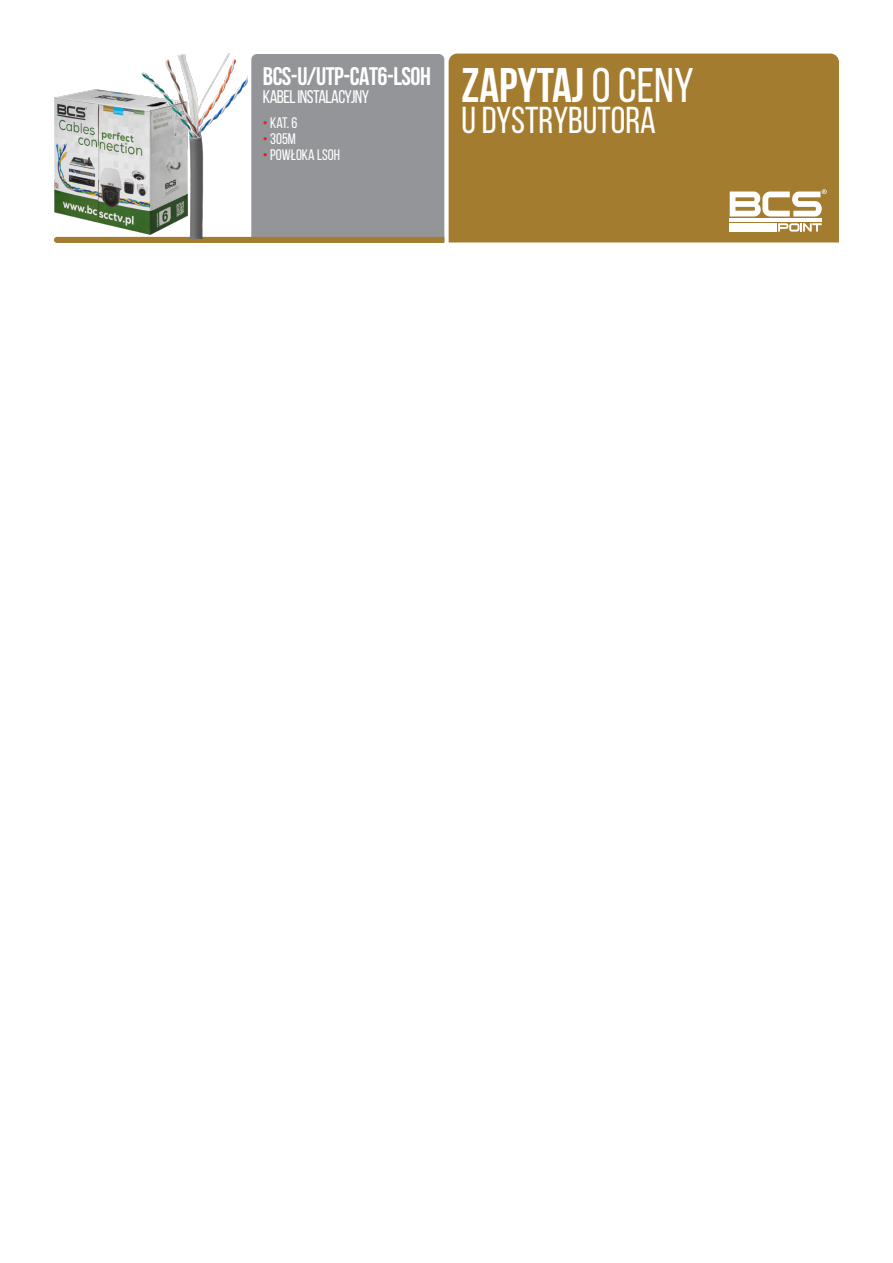
<style>
.page{position:relative;width:893px;height:1263px;background:#fff}
.page>*{position:absolute;margin:0;border:0;box-sizing:border-box;transform-origin:0 0}
.t1{font:700 48.6px "Bebas Neue";color:#fff}
.t2{font:37.5px "Bebas Neue";color:#fff}
.t3{font:700 25.5px "Bebas Neue";letter-spacing:-.02em;color:#fff}
.t4{font:18.3px "Bebas Neue";letter-spacing:-.03em;color:#fff}
.t5{font:15.3px "Bebas Neue";color:#fff}
.s1{color:#ee1d23}
.s2{font-weight:400}
</style>
<div class="page">
<div style="left:449px;top:54px;width:390px;height:188px;background:#a47c2f"></div>
<hr style="left:730px;top:218px;width:92px;height:4px;background:#fff">
<svg style="left:730px;top:189px;width:97px;height:27px"></svg>
<svg style="left:778px;top:223px;width:44px;height:9px"></svg>
<div style="left:730px;top:223px;width:47px;height:9px;background:#fff"></div>
<div style="left:251px;top:54px;width:193px;height:183px;background:#939598"></div>
<div style="left:57px;top:237px;width:387px;height:6px;background:#a47c2f"></div>
<svg style="left:54px;top:238px;width:3px;height:5px"></svg>
<img style="left:54px;top:89px;width:48px;height:149px">
<img style="left:102px;top:53px;width:145px;height:186px">
<p class="t3" style="left:263px;top:62px;width:170px">BCS-U/UTP-CAT6-LSOH</p>
<p class="t4" style="left:263px;top:87px;width:108px">KABEL INSTALACYJNY</p>
<p class="t5" style="left:263px;top:114px;width:36px"><span class="s1">•</span> KAT. 6</p>
<p class="t5" style="left:263px;top:131px;width:35px"><span class="s1">•</span>305M</p>
<p class="t5" style="left:263px;top:147px;width:79px"><span class="s1">•</span> POWŁOKA LSOH</p>
<p class="t1" style="left:462px;top:59px;width:234px">Zapytaj <span class="s2">O CENY</span></p>
<p class="t2" style="left:462px;top:99px;width:196px">U DYSTRYBUTORA</p>
</div>
